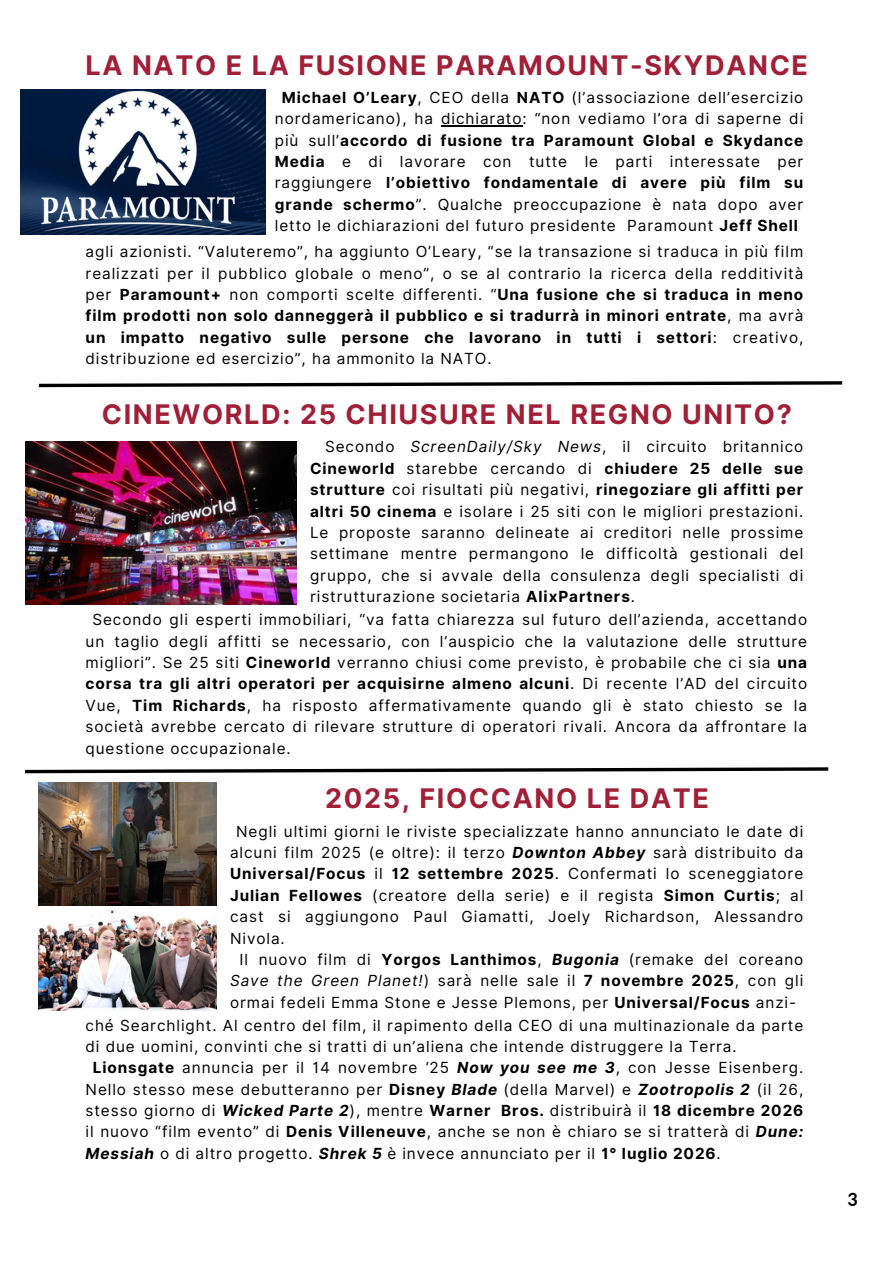
<style>
.page{position:relative;width:894px;height:1264px;background:#fff}
.page>*{position:absolute;margin:0;border:0;box-sizing:border-box;transform-origin:0 0}
.t1{font:700 27px "Inter";letter-spacing:.06em;color:#a02037}
.t2{font:700 18px "Aleo";color:#000}
.t3{font:15.3px/21.3px "Inter";letter-spacing:.06em;color:#000;text-align:justify}
.s1{font-weight:700}
.s2{font-style:italic}
.s3{font-weight:700;font-style:italic}
</style>
<div class="page">
<svg style="left:38px;top:381px;width:805px;height:7px"></svg>
<svg style="left:25px;top:767px;width:804px;height:7px"></svg>
<img style="left:25px;top:441px;width:271px;height:163px">
<img style="left:39px;top:782px;width:178px;height:123px">
<img style="left:39px;top:910px;width:178px;height:100px">
<img style="left:21px;top:89px;width:244px;height:145px">
<hr style="left:441px;top:125px;width:81px;height:1px;background:#000">
<p class="t1" style="left:85px;top:49px;width:724px">LA NATO E LA FUSIONE PARAMOUNT-SKYDANCE</p>
<p class="t3" style="left:275px;top:86px;width:530px;text-align:center"><span class="s1">Michael O’Leary</span>, CEO della <span class="s1">NATO</span> (l’associazione dell’esercizio nordamericano), ha dichiarato: “non vediamo l’ora di saperne di più sull’<span class="s1">accordo di fusione tra Paramount Global e Skydance Media</span> e di lavorare con tutte le parti interessate per raggiungere <span class="s1">l’obiettivo fondamentale di avere più film su grande schermo</span>”. Qualche preoccupazione è nata dopo aver letto le dichiarazioni del futuro presidente Paramount <span class="s1">Jeff Shell</span></p>
<p class="t3" style="left:85px;top:241px;width:719px">agli azionisti. “Valuteremo”, ha aggiunto O’Leary, “se la transazione si traduca in più film realizzati per il pubblico globale o meno”, o se al contrario la ricerca della redditività per <span class="s1">Paramount+</span> non comporti scelte differenti. “<span class="s1">Una fusione che si traduca in meno film prodotti non solo danneggerà il pubblico e si tradurrà in minori entrate</span>, ma avrà <span class="s1">un impatto negativo sulle persone che lavorano in tutti i settori</span>: creativo, distribuzione ed esercizio”, ha ammonito la NATO.</p>
<p class="t1" style="left:102px;top:398px;width:691px">CINEWORLD: 25 CHIUSURE NEL REGNO UNITO?</p>
<h1 class="t3" style="left:310px;top:436px;width:494px;text-indent:15px">Secondo <span class="s2">ScreenDaily/Sky News</span>, il circuito britannico <span class="s1">Cineworld</span> starebbe cercando di <span class="s1">chiudere 25 delle sue strutture</span> coi risultati più negativi, <span class="s1">rinegoziare gli affitti per altri 50 cinema</span> e isolare i 25 siti con le migliori prestazioni.<br>Le proposte saranno delineate ai creditori nelle prossime settimane mentre permangono le difficoltà gestionali del gruppo, che si avvale della consulenza degli specialisti di ristrutturazione societaria <span class="s1">AlixPartners</span>.</h1>
<p class="t3" style="left:85px;top:609px;width:722px;text-indent:7px">Secondo gli esperti immobiliari, “va fatta chiarezza sul futuro dell’azienda, accettando un taglio degli affitti se necessario, con l’auspicio che la valutazione delle strutture migliori”. Se 25 siti <span class="s1">Cineworld</span> verranno chiusi come previsto, è probabile che ci sia <span class="s1">una corsa tra gli altri operatori per acquisirne almeno alcuni</span>. Di recente l’AD del circuito Vue, <span class="s1">Tim Richards</span>, ha risposto affermativamente quando gli è stato chiesto se la società avrebbe cercato di rilevare strutture di operatori rivali. Ancora da affrontare la questione occupazionale.</p>
<p class="t1" style="left:325px;top:782px;width:385px">2025, FIOCCANO LE DATE</p>
<p class="t3" style="left:230px;top:820px;width:574px;text-indent:6px">Negli ultimi giorni le riviste specializzate hanno annunciato le date di alcuni film 2025 (e oltre): il terzo <span class="s3">Downton Abbey</span> sarà distribuito da <span class="s1">Universal/Focus</span> il <span class="s1">12 settembre 2025</span>. Confermati lo sceneggiatore <span class="s1">Julian Fellowes</span> (creatore della serie) e il regista <span class="s1">Simon Curtis</span>; al cast si aggiungono Paul Giamatti, Joely Richardson, Alessandro Nivola.</p>
<p class="t3" style="left:230px;top:948px;width:574px;text-indent:10px">Il nuovo film di <span class="s1">Yorgos Lanthimos</span>, <span class="s3">Bugonia</span> (remake del coreano <span class="s2">Save the Green Planet!</span>) sarà nelle sale il <span class="s1">7 novembre 2025</span>, con gli ormai fedeli Emma Stone e Jesse Plemons, per <span class="s1">Universal/Focus</span> anzi-</p>
<p class="t3" style="left:85px;top:1014px;width:719px">ché Searchlight. Al centro del film, il rapimento della CEO di una multinazionale da parte di due uomini, convinti che si tratti di un’aliena che intende distruggere la Terra.</p>
<p class="t3" style="left:85px;top:1056px;width:719px;text-indent:7px"><span class="s1">Lionsgate</span> annuncia per il 14 novembre ‘25 <span class="s3">Now you see me 3</span>, con Jesse Eisenberg.<br>Nello stesso mese debutteranno per <span class="s1">Disney</span> <span class="s3">Blade</span> (della Marvel) e <span class="s3">Zootropolis 2</span> (il 26, stesso giorno di <span class="s3">Wicked Parte 2</span>), mentre <span class="s1">Warner Bros.</span> distribuirà il <span class="s1">18 dicembre 2026 </span>il nuovo “film evento” di <span class="s1">Denis Villeneuve</span>, anche se non è chiaro se si tratterà di <span class="s3">Dune:<br>Messiah</span> o di altro progetto. <span class="s3">Shrek 5</span> è invece annunciato per il <span class="s1">1° luglio 2026</span>.</p>
<h1 class="t2" style="left:847px;top:1189px;width:11px">3</h1>
</div>
